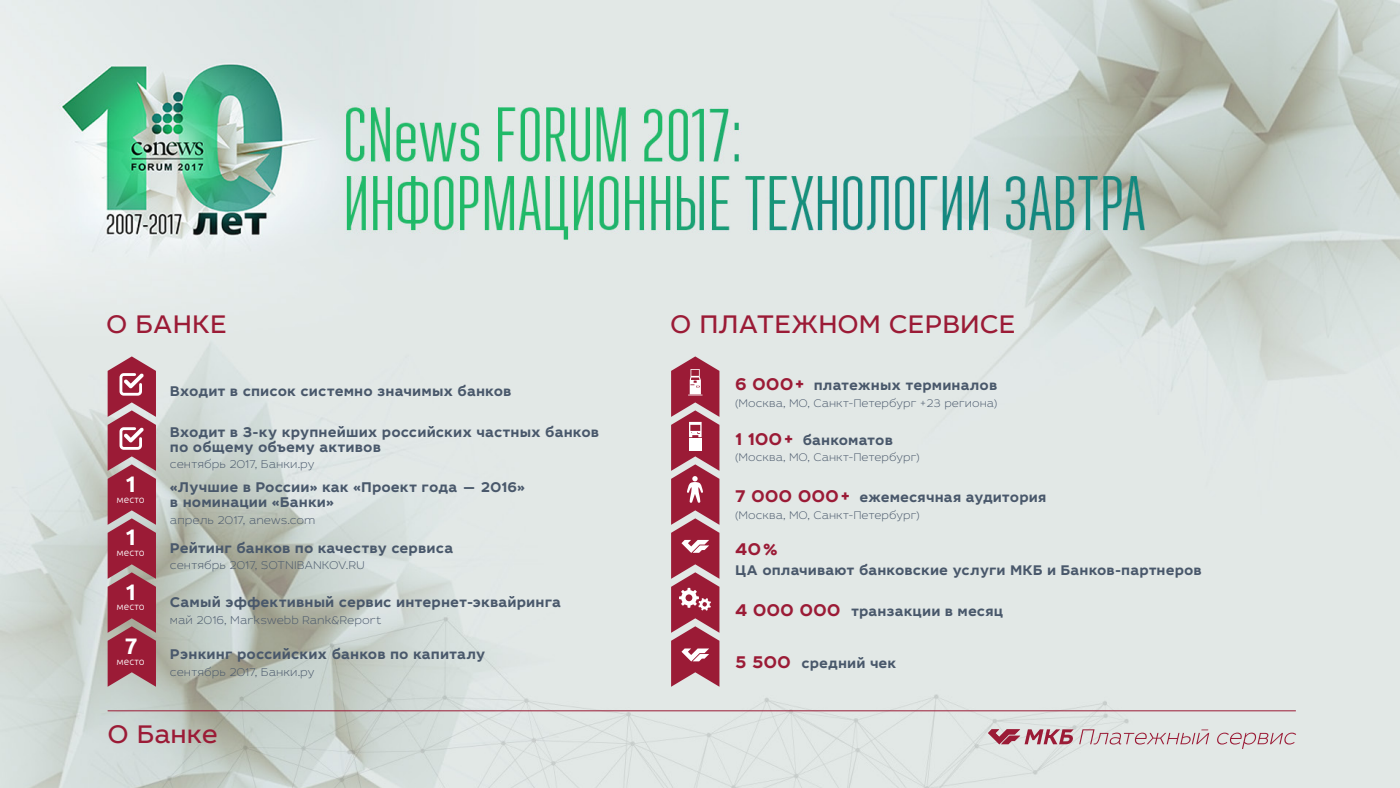
<style>
.page{position:relative;width:1400px;height:788px;background:#fff}
.page>*{position:absolute;margin:0;border:0;box-sizing:border-box;transform-origin:0 0}
.t1{font:26.25px "Leto Sans";color:#9b1b36}
.t2{font:700 22.49px "Ubuntu";color:#fff}
.t3{font:700 17.5px "Leto Sans";color:#9b1b36}
.t4{font:700 14.53px/14.9px "Leto Sans";letter-spacing:.005em;color:#49586b}
.t5{font:700 14.44px "Leto Sans";letter-spacing:.005em;color:#49586b}
.t6{font:100 11.64px "Leto Sans";letter-spacing:-.005em;color:#49586b}
.t7{font:100 11.38px "Leto Sans";color:#49586b}
.t8{font:300 10.15px "Ubuntu";letter-spacing:.005em;color:#fff}
.s1{font-size:17.5px;color:#9b1b36}
</style>
<div class="page">
<img style="left:0;top:0;width:1400px;height:788px">
<hr style="left:108px;top:710px;width:1188px;height:1px;background:#9b1b36">
<svg style="left:988px;top:729px;width:221px;height:15px"></svg>
<svg style="left:1217px;top:732px;width:79px;height:16px"></svg>
<svg style="left:108px;top:356px;width:48px;height:330px"></svg>
<svg style="left:671px;top:356px;width:48px;height:330px"></svg>
<h1 class="t1" style="left:106px;top:307px;width:122px">О БАНКЕ</h1>
<h2 class="t2" style="left:125px;top:470px;width:14px">1</h2>
<h2 class="t2" style="left:125px;top:523px;width:14px">1</h2>
<h2 class="t2" style="left:125px;top:577px;width:14px">1</h2>
<h2 class="t2" style="left:125px;top:632px;width:14px">7</h2>
<p class="t8" style="left:117px;top:493px;width:30px">место</p>
<p class="t8" style="left:117px;top:546px;width:30px">место</p>
<p class="t8" style="left:117px;top:600px;width:30px">место</p>
<p class="t8" style="left:117px;top:655px;width:30px">место</p>
<p class="t4" style="left:170px;top:384px;width:343px">Входит в список системно значимых банков</p>
<p class="t4" style="left:170px;top:424px;width:431px">Входит в 3-ку крупнейших российских частных банков по общему объему активов</p>
<p class="t6" style="left:170px;top:457px;width:146px">сентябрь 2017, Банки.ру</p>
<p class="t4" style="left:170px;top:480px;width:357px">«Лучшие в России» как «Проект года — 2016» в номинации «Банки»</p>
<p class="t6" style="left:170px;top:512px;width:147px">апрель 2017, anews.com</p>
<p class="t4" style="left:170px;top:540px;width:285px">Рейтинг банков по качеству сервиса</p>
<p class="t6" style="left:170px;top:558px;width:197px">сентябрь 2017, SOTNIBANKOV.RU</p>
<p class="t4" style="left:170px;top:594px;width:393px">Самый эффективный сервис интернет-эквайринга</p>
<p class="t6" style="left:170px;top:612px;width:213px">май 2016, Markswebb Rank&amp;Report</p>
<p class="t4" style="left:170px;top:646px;width:317px">Рэнкинг российских банков по капиталу</p>
<p class="t6" style="left:170px;top:664px;width:146px">сентябрь 2017, Банки.ру</p>
<h1 class="t1" style="left:108px;top:717px;width:112px">О Банке</h1>
<h1 class="t1" style="left:670px;top:307px;width:347px">О ПЛАТЕЖНОМ СЕРВИСЕ</h1>
<p class="t5" style="left:735px;top:376px;width:263px"><span class="s1">6 000+</span> платежных терминалов</p>
<p class="t7" style="left:735px;top:395px;width:263px">(Москва, МО, Санкт-Петербург +23 региона)</p>
<p class="t5" style="left:735px;top:430px;width:159px"><span class="s1">1 100+</span> банкоматов</p>
<p class="t7" style="left:735px;top:450px;width:186px">(Москва, МО, Санкт-Петербург)</p>
<p class="t5" style="left:735px;top:488px;width:313px"><span class="s1">7 000 000+</span> ежемесячная аудитория</p>
<p class="t7" style="left:735px;top:507px;width:186px">(Москва, МО, Санкт-Петербург)</p>
<p class="t3" style="left:735px;top:538px;width:43px">40%</p>
<p class="t5" style="left:735px;top:560px;width:468px">ЦА оплачивают банковские услуги МКБ и Банков-партнеров</p>
<p class="t5" style="left:735px;top:601px;width:269px"><span class="s1">4 000 000</span> транзакции в месяц</p>
<p class="t5" style="left:735px;top:653px;width:163px"><span class="s1">5 500</span> средний чек</p>
</div>
